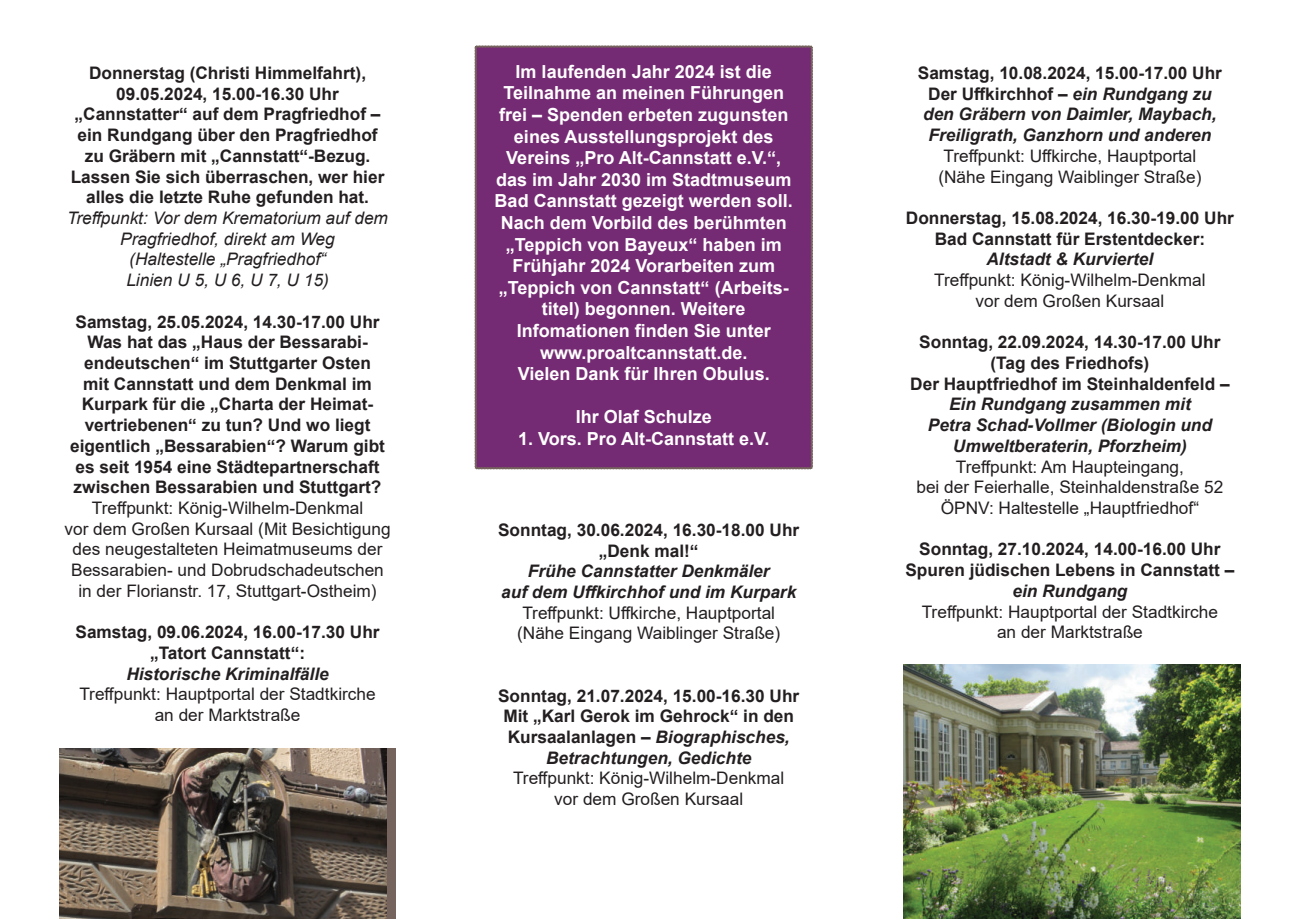
<style>
.page{position:relative;width:1289px;height:919px;background:#fff}
.page>*{position:absolute;margin:0;border:0;box-sizing:border-box;transform-origin:0 0}
.t1{font:700 18px/21.6px "Arial";color:#fff;text-align:center}
.t2{font:700 17.25px/20.7px "Arial";color:#231f20;text-align:center}
.t3{font:17.25px/20.7px "Arial";color:#231f20;text-align:center}
.t4{font:italic 700 17.25px/20.7px "Arial";color:#231f20;text-align:center}
.t5{font:italic 17.25px/20.7px "Arial";color:#231f20;text-align:center}
.s1{font-style:italic}
.s2{font-style:normal}
</style>
<div class="page">
<img style="left:904px;top:664px;width:335px;height:254px">
<div style="left:475px;top:46px;width:337px;height:423px;background:#752b73"></div>
<div style="left:60px;top:748px;width:335px;height:170px;background:#74645d"></div>
<img style="left:60px;top:748px;width:327px;height:170px">
<p class="t2" style="left:71px;top:64px;width:315px">Donnerstag (Christi Himmelfahrt), 09.05.2024, 15.00-16.30 Uhr „Cannstatter“ auf dem Pragfriedhof – ein Rundgang über den Pragfriedhof zu Gräbern mit „Cannstatt“-Bezug.<br>Lassen Sie sich überraschen, wer hier alles die letzte Ruhe gefunden hat.</p>
<p class="t5" style="left:67px;top:208px;width:322px">Treffpunkt: Vor dem Krematorium auf dem<br>Pragfriedhof, direkt am Weg<br>(Haltestelle „Pragfriedhof“<br>Linien U 5, U 6, U 7, U 15)</p>
<p class="t2" style="left:70px;top:313px;width:316px">Samstag, 25.05.2024, 14.30-17.00 Uhr Was hat das „Haus der Bessarabi&shy;endeutschen“ im Stuttgarter Osten mit Cannstatt und dem Denkmal im Kurpark für die „Charta der Heimat&shy;vertriebenen“ zu tun? Und wo liegt eigentlich „Bessarabien“? Warum gibt es seit 1954 eine Städtepartnerschaft zwischen Bessarabien und Stuttgart?</p>
<p class="t3" style="left:64px;top:497px;width:327px">Treffpunkt: König-Wilhelm-Denkmal<br>vor dem Großen Kursaal (Mit Besichtigung des neugestalteten Heimatmuseums der Bessarabien- und Dobrudschadeutschen in der Florianstr. 17, Stuttgart-Ostheim)</p>
<p class="t2" style="left:75px;top:623px;width:305px">Samstag, 09.06.2024, 16.00-17.30 Uhr „Tatort Cannstatt“:</p>
<p class="t4" style="left:126px;top:663px;width:204px">Historische Kriminalfälle</p>
<p class="t3" style="left:79px;top:683px;width:298px">Treffpunkt: Hauptportal der Stadtkirche an der Marktstraße</p>
<p class="t1" style="left:494px;top:62px;width:300px">Im laufenden Jahr 2024 ist die<br>Teilnahme an meinen Führungen frei – Spenden erbeten zugunsten eines Ausstellungsprojekt des<br>Vereins „Pro Alt-Cannstatt e.V.“, das im Jahr 2030 im Stadtmuseum<br>Bad Cannstatt gezeigt werden soll.<br>Nach dem Vorbild des berühmten „Teppich von Bayeux“ haben im<br>Frühjahr 2024 Vorarbeiten zum „Teppich von Cannstatt“ (Arbeits&shy;titel) begonnen. Weitere<br>Infomationen finden Sie unter www.proaltcannstatt.de.<br>Vielen Dank für Ihren Obulus.</p>
<p class="t1" style="left:575px;top:408px;width:138px">Ihr Olaf Schulze</p>
<p class="t1" style="left:518px;top:429px;width:253px">1. Vors. Pro Alt-Cannstatt e.V.</p>
<p class="t2" style="left:498px;top:521px;width:303px">Sonntag, 30.06.2024, 16.30-18.00 Uhr „Denk mal!“</p>
<p class="t4" style="left:501px;top:561px;width:296px">Frühe Cannstatter Denkmäler<br>auf dem Uffkirchhof und im Kurpark</p>
<p class="t3" style="left:517px;top:602px;width:265px">Treffpunkt: Uffkirche, Hauptportal (Nähe Eingang Waiblinger Straße)</p>
<p class="t2" style="left:498px;top:686px;width:303px">Sonntag, 21.07.2024, 15.00-16.30 Uhr Mit „Karl Gerok im Gehrock“ in den Kursaalanlagen – <span class="s1">Biographisches, Betrachtungen, Gedichte</span></p>
<p class="t3" style="left:513px;top:767px;width:273px">Treffpunkt: König-Wilhelm-Denkmal vor dem Großen Kursaal</p>
<p class="t4" style="left:917px;top:63px;width:305px"><span class="s2">Samstag, 10.08.2024, 15.00-17.00 Uhr Der Uffkirchhof –</span> ein Rundgang zu den Gräbern von Daimler, Maybach, Freiligrath, Ganzhorn und anderen</p>
<p class="t3" style="left:938px;top:145px;width:265px;text-align:left">Treffpunkt: Uffkirche, Hauptportal (Nähe Eingang Waiblinger Straße)</p>
<p class="t2" style="left:905px;top:209px;width:329px">Donnerstag, 15.08.2024, 16.30-19.00 Uhr<br>Bad Cannstatt für Erstentdecker:</p>
<p class="t4" style="left:986px;top:249px;width:168px">Altstadt &amp; Kurviertel</p>
<p class="t3" style="left:934px;top:269px;width:273px">Treffpunkt: König-Wilhelm-Denkmal vor dem Großen Kursaal</p>
<p class="t2" style="left:910px;top:333px;width:321px">Sonntag, 22.09.2024, 14.30-17.00 Uhr (Tag des Friedhofs)<br>Der Hauptfriedhof im Steinhaldenfeld –</p>
<p class="t4" style="left:927px;top:394px;width:286px">Ein Rundgang zusammen mit<br>Petra Schad-Vollmer (Biologin und<br>Umweltberaterin, Pforzheim)</p>
<p class="t3" style="left:916px;top:456px;width:308px">Treffpunkt: Am Haupteingang,<br>bei der Feierhalle, Steinhaldenstraße 52<br>ÖPNV: Haltestelle „Hauptfriedhof“</p>
<p class="t2" style="left:905px;top:540px;width:330px">Sonntag, 27.10.2024, 14.00-16.00 Uhr<br>Spuren jüdischen Lebens in Cannstatt –</p>
<p class="t4" style="left:1012px;top:581px;width:117px">ein Rundgang</p>
<p class="t3" style="left:921px;top:601px;width:298px">Treffpunkt: Hauptportal der Stadtkirche an der Marktstraße</p>
</div>
